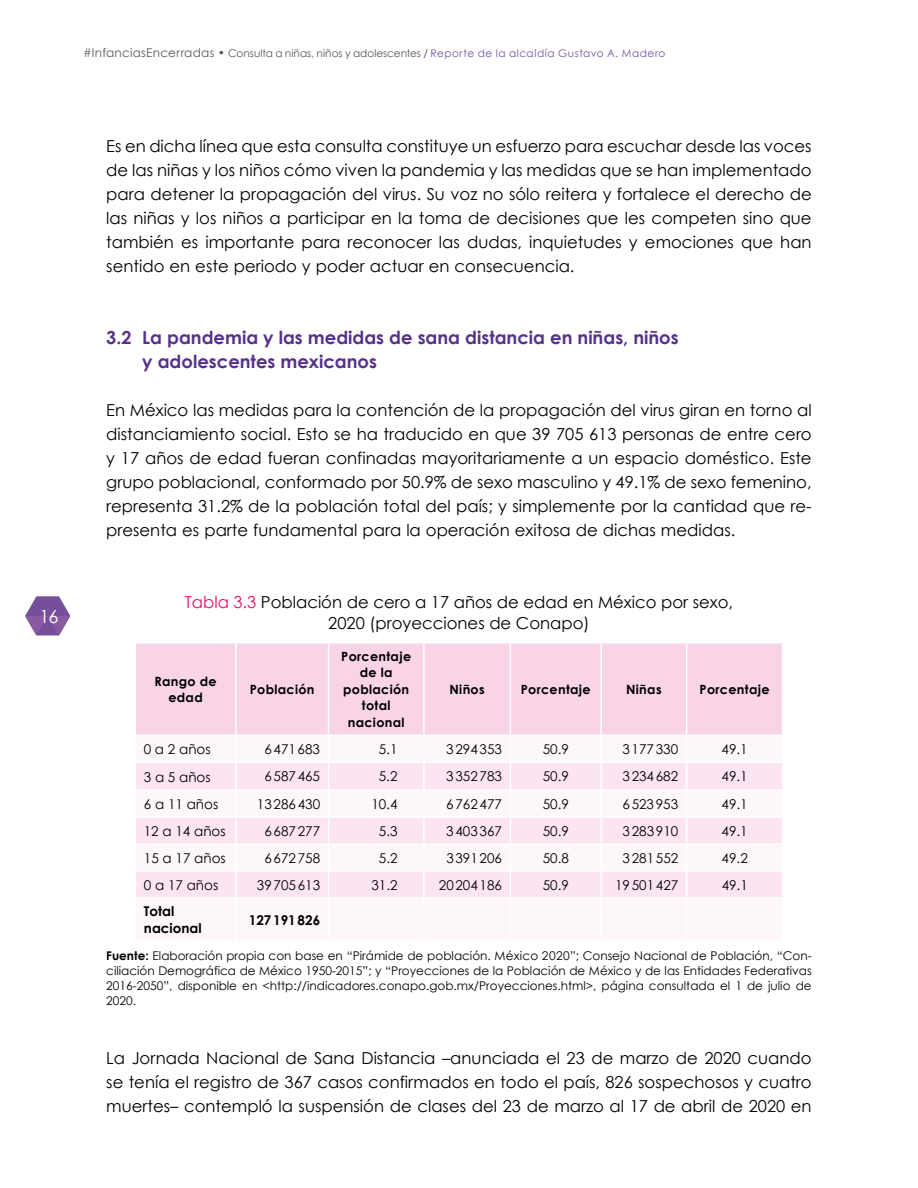
<style>
.page{position:relative;width:918px;height:1188px;background:#fff}
.page>*{position:absolute;margin:0;border:0;box-sizing:border-box;transform-origin:0 0}
.t1{font:700 18px/24px "Century Gothic";color:#563188}
.t2{font:18px "Century Gothic";color:#fff}
.t3{font:16.5px/24px "Century Gothic";color:#000;text-align:justify}
.t4{font:13.5px "Century Gothic";color:#000}
.t5{font:700 13.5px/16.5px "Century Gothic";color:#000}
.t6{font:700 12.75px/16.5px "Century Gothic";letter-spacing:.025em;color:#000;text-align:center}
.t7{font:12px/15px "Century Gothic";color:#000;text-align:justify}
.t8{font:10.5px "Century Gothic";letter-spacing:.015em;color:#74539c}
.s1{font-size:12px;color:#575756}
.s2{color:#575756}
.s3{color:#563188}
.s4{color:#e60e69}
.s5{font-weight:700}
</style>
<div class="page">
<svg style="left:25px;top:596px;width:45px;height:39px"></svg>
<div style="left:136px;top:644px;width:646px;height:90px;background:#f9d3e6"></div>
<svg style="left:136px;top:763px;width:646px;height:134px;fill:#fce5f1"></svg>
<hr style="left:235px;top:644px;width:2px;height:90px;background:#fff">
<hr style="left:328px;top:644px;width:1px;height:90px;background:#fff">
<hr style="left:423px;top:644px;width:2px;height:90px;background:#fff">
<hr style="left:510px;top:644px;width:1px;height:90px;background:#fff">
<hr style="left:600px;top:644px;width:2px;height:90px;background:#fff">
<hr style="left:686px;top:644px;width:1px;height:90px;background:#fff">
<hr style="left:235px;top:763px;width:2px;height:26px;background:#fff">
<hr style="left:423px;top:763px;width:2px;height:26px;background:#fff">
<hr style="left:600px;top:763px;width:2px;height:26px;background:#fff">
<hr style="left:135px;top:789px;width:101px;height:2px;background:#fff">
<hr style="left:236px;top:789px;width:92px;height:2px;background:#fff">
<hr style="left:235px;top:791px;width:2px;height:25px;background:#fff">
<hr style="left:328px;top:789px;width:96px;height:2px;background:#fff">
<hr style="left:424px;top:789px;width:86px;height:2px;background:#fff">
<hr style="left:423px;top:791px;width:2px;height:25px;background:#fff">
<hr style="left:510px;top:789px;width:91px;height:2px;background:#fff">
<hr style="left:601px;top:789px;width:86px;height:2px;background:#fff">
<hr style="left:600px;top:791px;width:2px;height:25px;background:#fff">
<hr style="left:687px;top:789px;width:96px;height:2px;background:#fff">
<hr style="left:135px;top:816px;width:101px;height:2px;background:#fff">
<hr style="left:236px;top:816px;width:92px;height:2px;background:#fff">
<hr style="left:235px;top:818px;width:2px;height:25px;background:#fff">
<hr style="left:328px;top:816px;width:96px;height:2px;background:#fff">
<hr style="left:424px;top:816px;width:86px;height:2px;background:#fff">
<hr style="left:423px;top:818px;width:2px;height:25px;background:#fff">
<hr style="left:510px;top:816px;width:91px;height:2px;background:#fff">
<hr style="left:601px;top:816px;width:86px;height:2px;background:#fff">
<hr style="left:600px;top:818px;width:2px;height:25px;background:#fff">
<hr style="left:687px;top:816px;width:96px;height:2px;background:#fff">
<hr style="left:135px;top:843px;width:101px;height:2px;background:#fff">
<hr style="left:236px;top:843px;width:92px;height:2px;background:#fff">
<hr style="left:235px;top:845px;width:2px;height:25px;background:#fff">
<hr style="left:328px;top:843px;width:96px;height:2px;background:#fff">
<hr style="left:424px;top:843px;width:86px;height:2px;background:#fff">
<hr style="left:423px;top:845px;width:2px;height:25px;background:#fff">
<hr style="left:510px;top:843px;width:91px;height:2px;background:#fff">
<hr style="left:601px;top:843px;width:86px;height:2px;background:#fff">
<hr style="left:600px;top:845px;width:2px;height:25px;background:#fff">
<hr style="left:687px;top:843px;width:96px;height:2px;background:#fff">
<hr style="left:135px;top:870px;width:101px;height:2px;background:#fff">
<hr style="left:236px;top:870px;width:92px;height:2px;background:#fff">
<hr style="left:235px;top:872px;width:2px;height:25px;background:#fff">
<hr style="left:328px;top:870px;width:96px;height:2px;background:#fff">
<svg style="left:328px;top:763px;width:1px;height:134px"></svg>
<hr style="left:424px;top:870px;width:86px;height:2px;background:#fff">
<hr style="left:423px;top:872px;width:2px;height:25px;background:#fff">
<hr style="left:510px;top:870px;width:91px;height:2px;background:#fff">
<svg style="left:510px;top:763px;width:1px;height:134px"></svg>
<hr style="left:601px;top:870px;width:86px;height:2px;background:#fff">
<hr style="left:600px;top:872px;width:2px;height:25px;background:#fff">
<hr style="left:687px;top:870px;width:96px;height:2px;background:#fff">
<svg style="left:686px;top:763px;width:1px;height:134px"></svg>
<p class="t8" style="left:83px;top:46px;width:584px"><span class="s1">#InfanciasEncerradas •</span> <span class="s2">Consulta a niñas, niños y adolescentes</span> <span class="s3">/</span> Reporte de la alcaldía Gustavo A. Madero</p>
<p class="t2" style="left:40px;top:605px;width:20px">16</p>
<p class="t3" style="left:106px;top:133px;width:707px">Es en dicha línea que esta consulta constituye un esfuerzo para escuchar desde las voces de las niñas y los niños cómo viven la pandemia y las medidas que se han implementado para detener la propagación del virus. Su voz no sólo reitera y fortalece el derecho de las niñas y los niños a participar en la toma de decisiones que les competen sino que también es importante para reconocer las dudas, inquietudes y emociones que han sentido en este periodo y poder actuar en consecuencia.</p>
<p class="t1" style="left:142px;top:325px;width:538px;text-indent:-36px">3.2 La pandemia y las medidas de sana distancia en niñas, niños y adolescentes mexicanos</p>
<p class="t3" style="left:106px;top:397px;width:707px">En México las medidas para la contención de la propagación del virus giran en torno al distanciamiento social. Esto se ha traducido en que 39 705 613 personas de entre cero y 17 años de edad fueran confinadas mayoritariamente a un espacio doméstico. Este grupo poblacional, conformado por 50.9% de sexo masculino y 49.1% de sexo femenino, representa 31.2% de la población total del país; y simplemente por la cantidad que re&shy;presenta es parte fundamental para la operación exitosa de dichas medidas.</p>
<p class="t3" style="left:185px;top:591px;width:550px;line-height:21px;text-align:center"><span class="s4">Tabla 3.3</span> Población de cero a 17 años de edad en México por sexo,<br>2020 (proyecciones de Conapo)</p>
<p class="t6" style="left:154px;top:672px;width:64px">Rango de edad</p>
<p class="t6" style="left:250px;top:681px;width:66px">Población</p>
<p class="t6" style="left:341px;top:648px;width:71px">Porcentaje de la población total nacional</p>
<p class="t6" style="left:450px;top:681px;width:37px">Niños</p>
<p class="t6" style="left:521px;top:681px;width:71px">Porcentaje</p>
<p class="t6" style="left:626px;top:681px;width:37px">Niñas</p>
<p class="t6" style="left:700px;top:681px;width:71px">Porcentaje</p>
<p class="t4" style="left:144px;top:741px;width:68px">0 a 2 años</p>
<p class="t4" style="left:264px;top:741px;width:57px">6471683</p>
<p class="t4" style="left:379px;top:741px;width:20px">5.1</p>
<p class="t4" style="left:446px;top:741px;width:57px">3294353</p>
<p class="t4" style="left:543px;top:741px;width:28px">50.9</p>
<p class="t4" style="left:622px;top:741px;width:57px">3177330</p>
<p class="t4" style="left:722px;top:741px;width:28px">49.1</p>
<p class="t4" style="left:144px;top:769px;width:68px">3 a 5 años</p>
<p class="t4" style="left:264px;top:768px;width:57px">6587465</p>
<p class="t4" style="left:379px;top:768px;width:20px">5.2</p>
<p class="t4" style="left:446px;top:768px;width:57px">3352783</p>
<p class="t4" style="left:543px;top:768px;width:28px">50.9</p>
<p class="t4" style="left:623px;top:768px;width:57px">3234682</p>
<p class="t4" style="left:722px;top:768px;width:28px">49.1</p>
<p class="t4" style="left:144px;top:796px;width:76px">6 a 11 años</p>
<p class="t4" style="left:257px;top:796px;width:65px">13286430</p>
<p class="t4" style="left:371px;top:796px;width:28px">10.4</p>
<p class="t4" style="left:446px;top:796px;width:57px">6762477</p>
<p class="t4" style="left:543px;top:796px;width:28px">50.9</p>
<p class="t4" style="left:623px;top:796px;width:57px">6523953</p>
<p class="t4" style="left:722px;top:796px;width:28px">49.1</p>
<p class="t4" style="left:144px;top:823px;width:83px">12 a 14 años</p>
<p class="t4" style="left:264px;top:823px;width:57px">6687277</p>
<p class="t4" style="left:379px;top:823px;width:20px">5.3</p>
<p class="t4" style="left:446px;top:823px;width:57px">3403367</p>
<p class="t4" style="left:543px;top:823px;width:28px">50.9</p>
<p class="t4" style="left:623px;top:823px;width:57px">3283910</p>
<p class="t4" style="left:722px;top:823px;width:28px">49.1</p>
<p class="t4" style="left:144px;top:849px;width:83px">15 a 17 años</p>
<p class="t4" style="left:264px;top:849px;width:57px">6672758</p>
<p class="t4" style="left:379px;top:849px;width:20px">5.2</p>
<p class="t4" style="left:446px;top:849px;width:57px">3391206</p>
<p class="t4" style="left:543px;top:849px;width:28px">50.8</p>
<p class="t4" style="left:623px;top:849px;width:57px">3281552</p>
<p class="t4" style="left:722px;top:849px;width:28px">49.2</p>
<p class="t4" style="left:144px;top:876px;width:76px">0 a 17 años</p>
<p class="t4" style="left:257px;top:876px;width:65px">39705613</p>
<p class="t4" style="left:371px;top:876px;width:28px">31.2</p>
<p class="t4" style="left:439px;top:876px;width:65px">20204186</p>
<p class="t4" style="left:543px;top:876px;width:28px">50.9</p>
<p class="t4" style="left:615px;top:876px;width:65px">19501427</p>
<p class="t4" style="left:722px;top:876px;width:28px">49.1</p>
<p class="t5" style="left:144px;top:903px;width:59px">Total nacional</p>
<p class="t5" style="left:249px;top:911px;width:73px">127191826</p>
<p class="t7" style="left:106px;top:948px;width:707px"><span class="s5">Fuente:</span> Elaboración propia con base en “Pirámide de población. México 2020”; Consejo Nacional de Población, “Con&shy;ciliación Demográfica de México 1950-2015”; y “Proyecciones de la Población de México y de las Entidades Federativas 2016-2050”, disponible en &lt;http://indicadores.conapo.gob.mx/Proyecciones.html&gt;, página consultada el 1 de julio de 2020.</p>
<p class="t3" style="left:106px;top:1045px;width:707px">La Jornada Nacional de Sana Distancia –anunciada el 23 de marzo de 2020 cuando se tenía el registro de 367 casos confirmados en todo el país, 826 sospechosos y cuatro muertes– contempló la suspensión de clases del 23 de marzo al 17 de abril de 2020 en</p>
</div>
